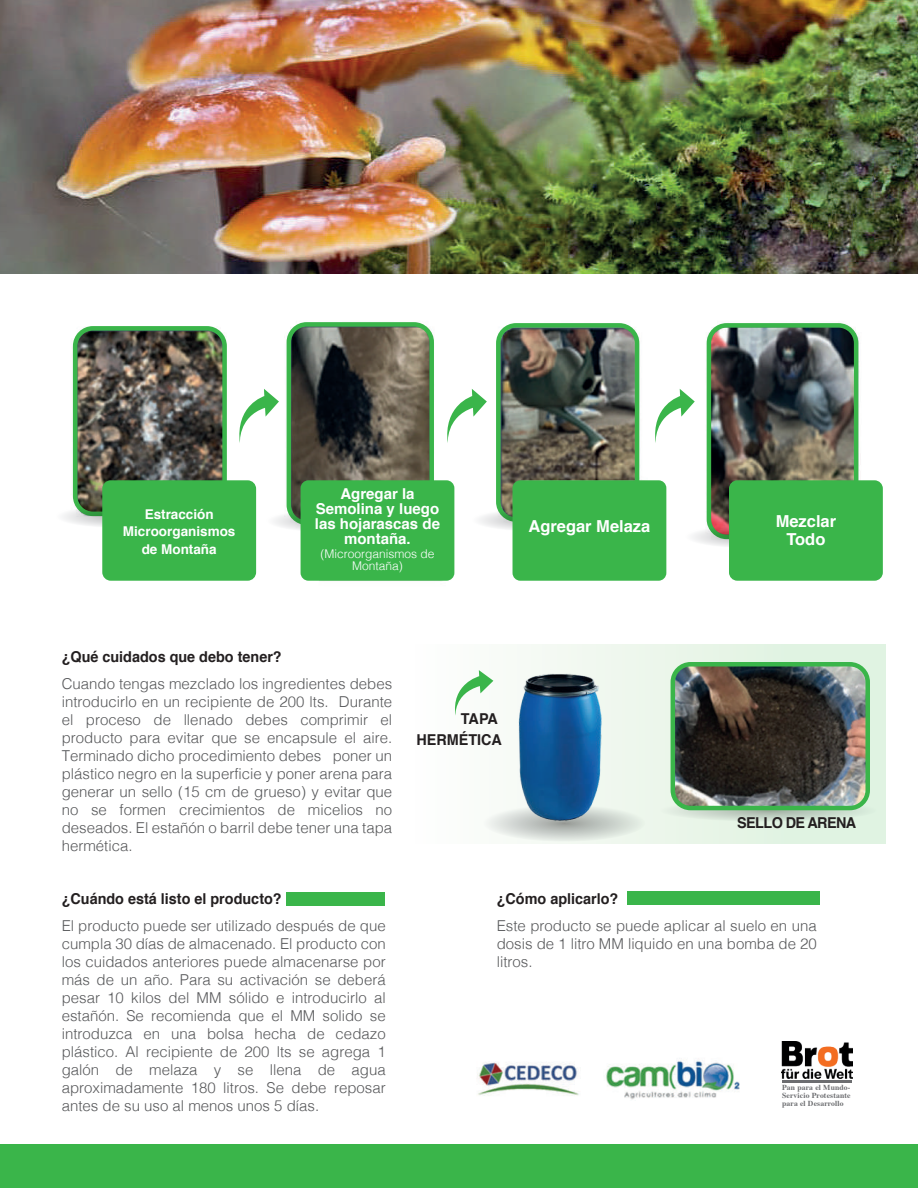
<style>
.page{position:relative;width:918px;height:1188px;background:#fff}
.page>*{position:absolute;margin:0;border:0;box-sizing:border-box;transform-origin:0 0}
.t1{font:700 16.5px/17.7px "Helvetica";color:#fff;text-align:center}
.t2{font:300 15px/18px "Helvetica";color:#57585a;text-align:justify}
.t3{font:700 15px/20.7px "Helvetica";color:#231f20;text-align:right;scale:.96 1}
.t4{font:700 15px/14.7px "Helvetica";color:#fff;text-align:center}
.t5{font:700 15px "Helvetica";letter-spacing:-.04em;color:#231f20;scale:.96 1}
.t6{font:700 13.5px/17.7px "Helvetica";color:#fff;text-align:center}
.t7{font:300 12px/11.7px "Helvetica";color:#fff;text-align:center}
.t8{font:700 7.65px/8.1px "Times";letter-spacing:.02em;color:#6c6d70;text-align:justify}
</style>
<div class="page">
<div style="left:161px;top:644px;width:725px;height:199px;background:linear-gradient(to right,#fff,#dff2e0)"></div>
<svg style="left:660px;top:799px;width:216px;height:23px;background:#c8dacb"></svg>
<div style="left:286px;top:892px;width:99px;height:14px;background:#3ab54a"></div>
<img style="left:0;top:0;width:918px;height:274px">
<img style="left:72px;top:327px;width:810px;height:254px">
<div style="left:445px;top:385px;width:38px;height:68px;background:#fff"></div>
<div style="left:650px;top:396px;width:52px;height:61px;background:#fff"></div>
<div style="left:73px;top:326px;width:154px;height:190px;border:4px solid #3ab54a;border-radius:18px"></div>
<div style="left:287px;top:322px;width:147px;height:203px;border:4px solid #3ab54a;border-radius:18px"></div>
<div style="left:496px;top:323px;width:143px;height:199px;border:4px solid #3ab54a;border-radius:18px"></div>
<div style="left:707px;top:323px;width:151px;height:216px;border:4px solid #3ab54a;border-radius:18px"></div>
<svg style="left:235px;top:389px;width:44px;height:55px"></svg>
<svg style="left:443px;top:389px;width:44px;height:55px"></svg>
<svg style="left:651px;top:389px;width:44px;height:54px"></svg>
<div style="left:627px;top:892px;width:193px;height:13px;background:#3ab54a"></div>
<img style="left:673px;top:666px;width:195px;height:142px">
<div style="left:671px;top:662px;width:199px;height:148px;border:4px solid #3ab54a;border-radius:18px"></div>
<svg style="left:483px;top:804px;width:162px;height:38px"></svg>
<img style="left:475px;top:663px;width:169px;height:168px">
<svg style="left:451px;top:670px;width:42px;height:46px"></svg>
<img style="left:606px;top:1060px;width:134px;height:40px">
<img style="left:477px;top:1062px;width:102px;height:34px">
<img style="left:782px;top:1042px;width:71px;height:36px">
<hr style="left:782px;top:1081px;width:70px;height:2px;background:#6c6d70">
<div style="left:0;top:1144px;width:918px;height:44px;background:#3ab54a"></div>
<svg style="left:56px;top:505px;width:117px;height:23px"></svg>
<svg style="left:267px;top:509px;width:116px;height:23px"></svg>
<svg style="left:472px;top:509px;width:117px;height:22px"></svg>
<svg style="left:686px;top:525px;width:116px;height:23px"></svg>
<div style="left:102px;top:480px;width:154px;height:101px;background:#3ab54a;border-radius:9px"></div>
<div style="left:301px;top:480px;width:153px;height:101px;background:#3ab54a;border-radius:8px"></div>
<div style="left:513px;top:480px;width:153px;height:101px;background:#3ab54a;border-radius:8px"></div>
<div style="left:729px;top:480px;width:154px;height:101px;background:#3ab54a;border-radius:8px"></div>
<p class="t6" style="left:123px;top:505px;width:114px">Estracción<br>Microorganismos de Montaña</p>
<p class="t4" style="left:315px;top:487px;width:127px">Agregar la<br>Semolina y luego las hojarascas de montaña.</p>
<p class="t7" style="left:320px;top:547px;width:116px">(Microorganismos de<br>Montaña)</p>
<p class="t1" style="left:528px;top:518px;width:123px">Agregar Melaza</p>
<p class="t1" style="left:776px;top:512px;width:62px">Mezclar<br>Todo</p>
<p class="t3" style="left:62px;top:646px;width:231px">¿Qué cuidados que debo tener?</p>
<p class="t2" style="left:62px;top:673px;width:332px">Cuando tengas mezclado los ingredientes debes introducirlo en un recipiente de 200 lts. Durante el proceso de llenado debes comprimir el producto para evitar que se encapsule el aire.<br>Terminado dicho procedimiento debes poner un plástico negro en la superficie y poner arena para generar un sello (15 cm de grueso) y evitar que no se formen crecimientos de micelios no deseados. El estañón o barril debe tener una tapa hermética.</p>
<p class="t3" style="left:416px;top:709px;width:91px">TAPA<br>HERMÉTICA</p>
<p class="t5" style="left:737px;top:811px;width:125px">SELLO DE ARENA</p>
<p class="t3" style="left:62px;top:889px;width:231px">¿Cuándo está listo el producto?</p>
<p class="t2" style="left:62px;top:916px;width:326px">El producto puede ser utilizado después de que cumpla 30 días de almacenado. El producto con los cuidados anteriores puede almacenarse por más de un año. Para su activación se deberá pesar 10 kilos del MM sólido e introducirlo al estañón. Se recomienda que el MM solido se introduzca en una bolsa hecha de cedazo plástico. Al recipiente de 200 lts se agrega 1 galón de melaza y se llena de agua aproximadamente 180 litros. Se debe reposar antes de su uso al menos unos 5 días.</p>
<p class="t3" style="left:497px;top:889px;width:128px">¿Cómo aplicarlo?</p>
<p class="t2" style="left:497px;top:916px;width:322px">Este producto se puede aplicar al suelo en una dosis de 1 litro MM liquido en una bomba de 20 litros.</p>
<p class="t8" style="left:782px;top:1082px;width:70px">Pan para el Mundo-Servicio Protestante para el Desarrollo</p>
</div>
